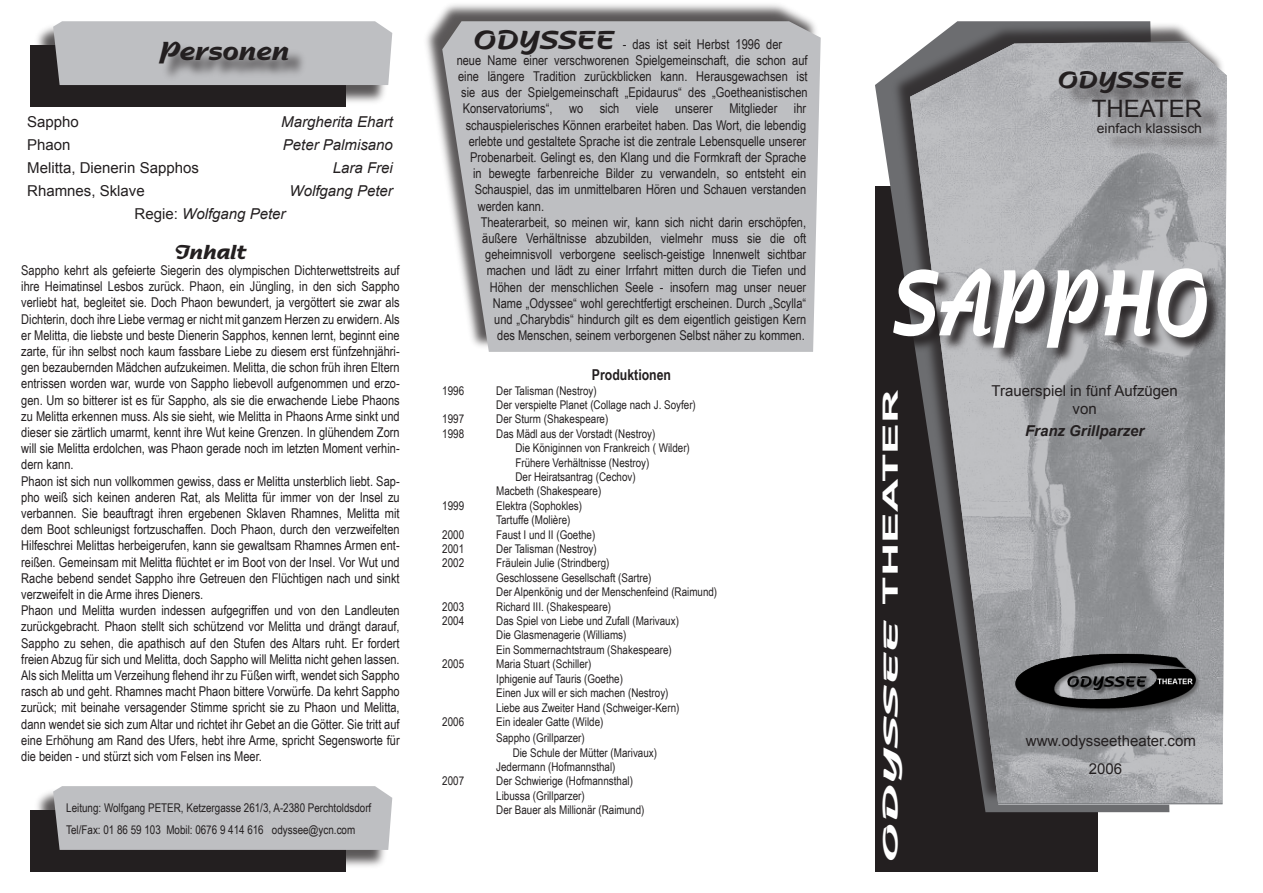
<style>
.page{position:relative;width:1263px;height:893px;background:#fff}
.page>*{position:absolute;margin:0;border:0;box-sizing:border-box;transform-origin:0 0}
.t1{font:700 96.75px "Agfa Nadianne";letter-spacing:.02em;color:#fff;scale:.67 1}
.t2{font:700 27px "Agfa Nadianne";color:#231f20}
.t3{font:700 24px "Agfa Nadianne";color:#231f20}
.t4{font:24px "Arial";color:#231f20}
.t5{font:700 21px "Agfa Nadianne";color:#fff;scale:2.2 1}
.t6{font:700 21px "Agfa Nadianne";color:#231f20}
.t7{font:15px "Arial";color:#231f20}
.t8{font:italic 15px "Arial";color:#231f20}
.t9{font:italic 700 15px "Arial";color:#231f20}
.t10{font:700 15px "Arial Narrow";color:#231f20}
.t11{font:13.5px/16.2px "Arial Narrow";color:#231f20;text-align:justify}
.t12{font:13.5px "Arial";color:#231f20}
.t13{font:12px "Arial Narrow";color:#231f20}
.s1{font-style:normal}
.s2{font-family:"Agfa Nadianne";font-weight:700;font-size:27px}
.s3{font-family:"Arial"}
</style>
<div class="page">
<div style="left:31px;top:45px;width:315px;height:62px;background:#231f20"></div>
<div style="left:34px;top:22px;width:357px;height:84px;background:#231f20;opacity:.75"></div>
<div style="left:53px;top:21px;width:339px;height:64px;background:#bebfc2"></div>
<div style="left:423px;top:1px;width:397px;height:350px;background:#231f20;opacity:.75"></div>
<svg style="left:442px;top:21px;width:379px;height:331px;background:#bebfc2"></svg>
<div style="left:161px;top:43px;width:146px;height:39px;background:#231f20;opacity:.75"></div>
<div style="left:875px;top:186px;width:222px;height:686px;background:#231f20"></div>
<svg style="left:875px;top:21px;width:294px;height:791px"></svg>
<div style="left:890px;top:22px;width:335px;height:781px;background:#231f20;opacity:.75"></div>
<img style="left:910px;top:41px;width:317px;height:763px">
<img style="left:1011px;top:649px;width:189px;height:64px">
<div style="left:31px;top:810px;width:315px;height:62px;background:#231f20"></div>
<div style="left:34px;top:787px;width:357px;height:84px;background:#231f20;opacity:.75"></div>
<div style="left:53px;top:786px;width:339px;height:64px;background:#bebfc2"></div>
<div style="left:1065px;top:73px;width:160px;height:80px;background:#231f20;opacity:.75"></div>
<div style="left:892px;top:267px;width:333px;height:99px;background:#231f20;opacity:.95"></div>
<p class="t2" style="left:159px;top:33px;width:132px">Personen</p>
<p class="t7" style="left:27px;top:112px;width:53px">Sappho</p>
<p class="t8" style="left:281px;top:113px;width:113px">Margherita Ehart</p>
<p class="t7" style="left:27px;top:135px;width:45px">Phaon</p>
<p class="t8" style="left:283px;top:135px;width:112px">Peter Palmisano</p>
<p class="t7" style="left:27px;top:158px;width:173px">Melitta, Dienerin Sapphos</p>
<p class="t8" style="left:333px;top:158px;width:62px">Lara Frei</p>
<p class="t7" style="left:27px;top:181px;width:119px">Rhamnes, Sklave</p>
<p class="t8" style="left:290px;top:181px;width:105px">Wolfgang Peter</p>
<p class="t8" style="left:135px;top:204px;width:152px"><span class="s1">Regie:</span> Wolfgang Peter</p>
<p class="t6" style="left:174px;top:238px;width:74px">Inhalt</p>
<p class="t11" style="left:21px;top:262px;width:380px">Sappho kehrt als gefeierte Siegerin des olympischen Dichterwettstreits auf ihre Heimatinsel Lesbos zurück. Phaon, ein Jüngling, in den sich Sappho verliebt hat, begleitet sie. Doch Phaon bewundert, ja vergöttert sie zwar als Dichterin, doch ihre Liebe vermag er nicht mit ganzem Herzen zu erwidern. Als er Melitta, die liebste und beste Dienerin Sapphos, kennen lernt, beginnt eine zarte, für ihn selbst noch kaum fassbare Liebe zu diesem erst fünfzehnjähri&shy;gen bezaubernden Mädchen aufzukeimen. Melitta, die schon früh ihren Eltern entrissen worden war, wurde von Sappho liebevoll aufgenommen und erzo&shy;gen. Um so bitterer ist es für Sappho, als sie die erwachende Liebe Phaons zu Melitta erkennen muss. Als sie sieht, wie Melitta in Phaons Arme sinkt und dieser sie zärtlich umarmt, kennt ihre Wut keine Grenzen. In glühendem Zorn will sie Melitta erdolchen, was Phaon gerade noch im letzten Moment verhin&shy;dern kann.</p>
<p class="t11" style="left:21px;top:472px;width:380px">Phaon ist sich nun vollkommen gewiss, dass er Melitta unsterblich liebt. Sap&shy;pho weiß sich keinen anderen Rat, als Melitta für immer von der Insel zu verbannen. Sie beauftragt ihren ergebenen Sklaven Rhamnes, Melitta mit dem Boot schleunigst fortzuschaffen. Doch Phaon, durch den verzweifelten Hilfeschrei Melittas herbeigerufen, kann sie gewaltsam Rhamnes Armen ent&shy;reißen. Gemeinsam mit Melitta flüchtet er im Boot von der Insel. Vor Wut und Rache bebend sendet Sappho ihre Getreuen den Flüchtigen nach und sinkt verzweifelt in die Arme ihres Dieners.</p>
<p class="t11" style="left:21px;top:602px;width:380px">Phaon und Melitta wurden indessen aufgegriffen und von den Landleuten zurückgebracht. Phaon stellt sich schützend vor Melitta und drängt darauf, Sappho zu sehen, die apathisch auf den Stufen des Altars ruht. Er fordert freien Abzug für sich und Melitta, doch Sappho will Melitta nicht gehen lassen.<br>Als sich Melitta um Verzeihung flehend ihr zu Füßen wirft, wendet sich Sappho rasch ab und geht. Rhamnes macht Phaon bittere Vorwürfe. Da kehrt Sappho zurück; mit beinahe versagender Stimme spricht sie zu Phaon und Melitta, dann wendet sie sich zum Altar und richtet ihr Gebet an die Götter. Sie tritt auf eine Erhöhung am Rand des Ufers, hebt ihre Arme, spricht Segensworte für die beiden - und stürzt sich vom Felsen ins Meer.</p>
<p class="t13" style="left:66px;top:799px;width:307px">Leitung: Wolfgang PETER, Ketzergasse 261/3, A-2380 Perchtoldsdorf</p>
<p class="t13" style="left:66px;top:821px;width:290px">Tel/Fax: 01 86 59 103 Mobil: 0676 9 414 616 odyssee@ycn.com</p>
<p class="t11" style="left:473px;top:35px;width:310px"><span class="s2">ODYSSEE</span> - das ist seit Herbst 1996 der</p>
<p class="t11" style="left:457px;top:51px;width:352px">neue Name einer verschworenen Spielgemeinschaft, die schon auf</p>
<p class="t11" style="left:458px;top:68px;width:351px">eine längere Tradition zurückblicken kann. Herausgewachsen ist</p>
<p class="t11" style="left:461px;top:84px;width:348px">sie aus der Spielgemeinschaft „Epidaurus“ des „Goetheanistischen</p>
<p class="t11" style="left:463px;top:100px;width:345px">Konservatoriums“, wo sich viele unserer Mitglieder ihr</p>
<p class="t11" style="left:466px;top:116px;width:342px">schauspielerisches Können erarbeitet haben. Das Wort, die lebendig</p>
<p class="t11" style="left:469px;top:132px;width:339px">erlebte und gestaltete Sprache ist die zentrale Lebensquelle unserer</p>
<p class="t11" style="left:470px;top:149px;width:338px">Probenarbeit. Gelingt es, den Klang und die Formkraft der Sprache</p>
<p class="t11" style="left:473px;top:165px;width:335px">in bewegte farbenreiche Bilder zu verwandeln, so entsteht ein</p>
<p class="t11" style="left:475px;top:181px;width:333px">Schauspiel, das im unmittelbaren Hören und Schauen verstanden</p>
<p class="t11" style="left:478px;top:197px;width:68px">werden kann.</p>
<p class="t11" style="left:481px;top:213px;width:327px;text-align:right">Theaterarbeit, so meinen wir, kann sich nicht darin erschöpfen, äußere Verhältnisse abzubilden, vielmehr muss sie die oft geheimnisvoll verborgene seelisch-geistige Innenwelt sichtbar machen und lädt zu einer Irrfahrt mitten durch die Tiefen und Höhen der menschlichen Seele - insofern mag unser neuer Name „Odyssee“ wohl gerechtfertigt erscheinen. Durch „Scylla“ und „Charybdis“ hindurch gilt es dem eigentlich geistigen Kern des Menschen, seinem verborgenen Selbst näher zu kommen.</p>
<p class="t10" style="left:592px;top:364px;width:81px">Produktionen</p>
<p class="t13" style="left:442px;top:382px;width:23px">1996</p>
<p class="t13" style="left:496px;top:382px;width:102px">Der Talisman (Nestroy)</p>
<p class="t13" style="left:496px;top:396px;width:201px">Der verspielte Planet (Collage nach J. Soyfer)</p>
<p class="t13" style="left:442px;top:410px;width:23px">1997</p>
<p class="t13" style="left:496px;top:410px;width:114px">Der Sturm (Shakespeare)</p>
<p class="t13" style="left:442px;top:425px;width:23px">1998</p>
<p class="t13" style="left:496px;top:425px;width:161px">Das Mädl aus der Vorstadt (Nestroy)</p>
<p class="t13" style="left:515px;top:439px;width:176px">Die Königinnen von Frankreich ( Wilder)</p>
<p class="t13" style="left:515px;top:454px;width:135px">Frühere Verhältnisse (Nestroy)</p>
<p class="t13" style="left:515px;top:468px;width:122px">Der Heiratsantrag (Cechov)</p>
<p class="t13" style="left:496px;top:482px;width:107px">Macbeth (Shakespeare)</p>
<p class="t13" style="left:442px;top:497px;width:23px">1999</p>
<p class="t13" style="left:496px;top:497px;width:87px">Elektra (Sophokles)</p>
<p class="t13" style="left:496px;top:511px;width:76px">Tartuffe (Molière)</p>
<p class="t13" style="left:442px;top:526px;width:23px">2000</p>
<p class="t13" style="left:496px;top:526px;width:101px">Faust I und II (Goethe)</p>
<p class="t13" style="left:442px;top:540px;width:23px">2001</p>
<p class="t13" style="left:496px;top:540px;width:102px">Der Talisman (Nestroy)</p>
<p class="t13" style="left:442px;top:554px;width:23px">2002</p>
<p class="t13" style="left:496px;top:554px;width:115px">Fräulein Julie (Strindberg)</p>
<p class="t13" style="left:496px;top:569px;width:157px">Geschlossene Gesellschaft (Sartre)</p>
<p class="t13" style="left:496px;top:583px;width:222px">Der Alpenkönig und der Menschenfeind (Raimund)</p>
<p class="t13" style="left:442px;top:598px;width:23px">2003</p>
<p class="t13" style="left:496px;top:598px;width:116px">Richard III. (Shakespeare)</p>
<p class="t13" style="left:442px;top:612px;width:23px">2004</p>
<p class="t13" style="left:496px;top:612px;width:184px">Das Spiel von Liebe und Zufall (Marivaux)</p>
<p class="t13" style="left:496px;top:626px;width:132px">Die Glasmenagerie (Williams)</p>
<p class="t13" style="left:496px;top:641px;width:177px">Ein Sommernachtstraum (Shakespeare)</p>
<p class="t13" style="left:442px;top:655px;width:23px">2005</p>
<p class="t13" style="left:496px;top:655px;width:97px">Maria Stuart (Schiller)</p>
<p class="t13" style="left:496px;top:670px;width:128px">Iphigenie auf Tauris (Goethe)</p>
<p class="t13" style="left:496px;top:684px;width:174px">Einen Jux will er sich machen (Nestroy)</p>
<p class="t13" style="left:496px;top:698px;width:185px">Liebe aus Zweiter Hand (Schweiger-Kern)</p>
<p class="t13" style="left:442px;top:713px;width:23px">2006</p>
<p class="t13" style="left:496px;top:713px;width:109px">Ein idealer Gatte (Wilde)</p>
<p class="t13" style="left:496px;top:729px;width:90px">Sappho (Grillparzer)</p>
<p class="t13" style="left:513px;top:743px;width:146px">Die Schule der Mütter (Marivaux)</p>
<p class="t13" style="left:496px;top:758px;width:121px">Jedermann (Hofmannsthal)</p>
<p class="t13" style="left:442px;top:772px;width:23px">2007</p>
<p class="t13" style="left:496px;top:772px;width:138px">Der Schwierige (Hofmannsthal)</p>
<p class="t13" style="left:496px;top:787px;width:90px">Libussa (Grillparzer)</p>
<p class="t13" style="left:496px;top:801px;width:150px">Der Bauer als Millionär (Raimund)</p>
<p class="t3" style="left:1057px;top:65px;width:127px">ODYSSEE</p>
<p class="t4" style="left:1092px;top:93px;width:112px">THEATER</p>
<p class="t12" style="left:1097px;top:120px;width:107px">einfach klassisch</p>
<p class="t1" style="left:892px;top:242px;width:473px">SAPPHO</p>
<p class="t7" style="left:991px;top:381px;width:188px">Trauerspiel in fünf Aufzügen</p>
<p class="t7" style="left:1073px;top:399px;width:26px">von</p>
<p class="t9" style="left:1025px;top:421px;width:121px">Franz Grillparzer</p>
<p class="t5" style="left:877px;top:863px;width:216px;rotate:-90deg">ODYSSEE <span class="s3">THEATER</span></p>
<p class="t7" style="left:1026px;top:731px;width:172px">www.odysseetheater.com</p>
<p class="t7" style="left:1089px;top:758px;width:35px">2006</p>
</div>
